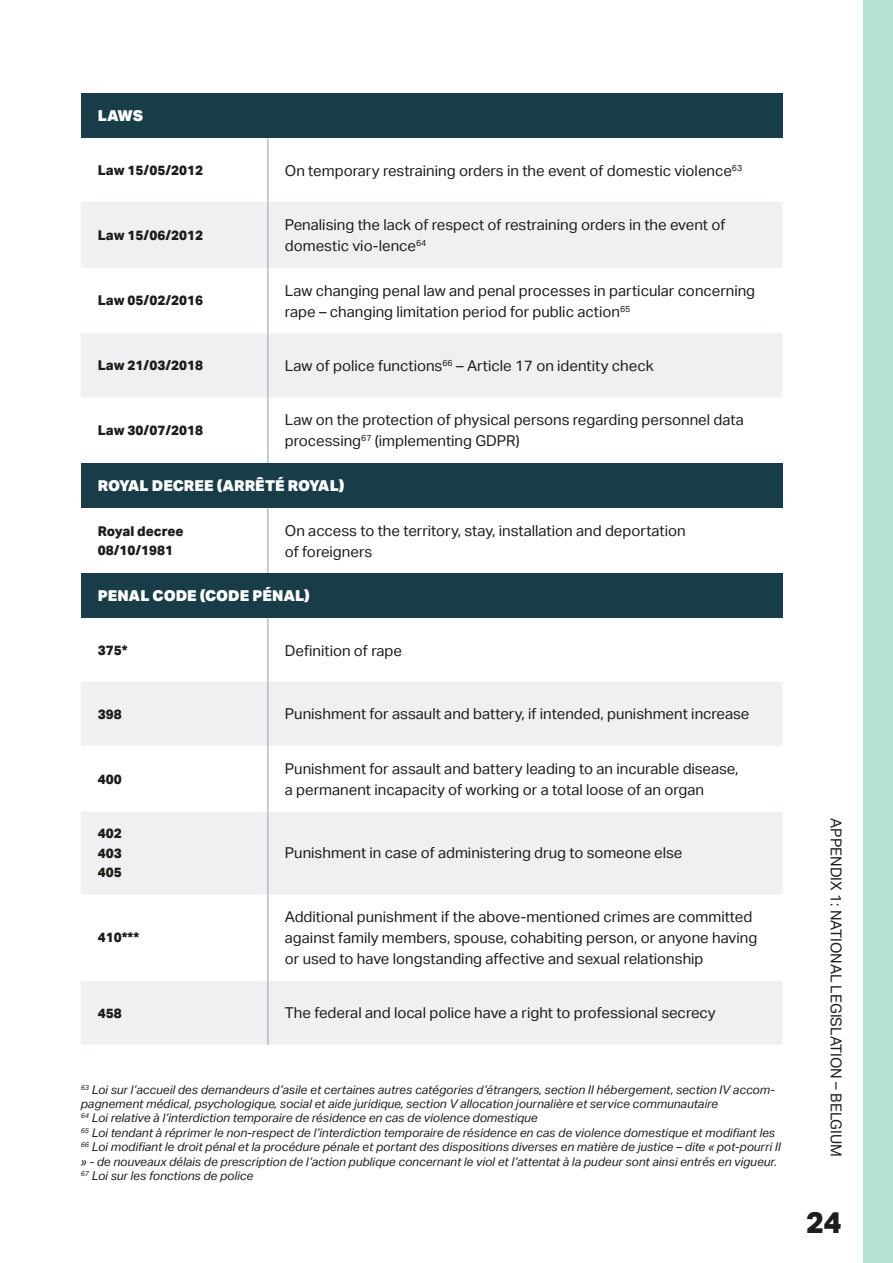
<style>
.page{position:relative;width:893px;height:1263px;background:#fff}
.page>*{position:absolute;margin:0;border:0;box-sizing:border-box;transform-origin:0 0}
.t1{font:800 30px "Aktiv Grotesk";color:#1d1d1b}
.t2{font:15px/21px "Aktiv Grotesk";color:#1d1d1b}
.t3{font:900 15px "Aktiv Grotesk";color:#fff}
.t4{font:800 13.5px/19.5px "Aktiv Grotesk";color:#1d1d1b}
.t5{font:italic 12px/14.4px "Aktiv Grotesk";color:#1d1d1b}
</style>
<div class="page">
<div style="left:863px;top:0;width:30px;height:1263px;background:#b6e4d3"></div>
<div style="left:81px;top:94px;width:701px;height:44px;background:#183d49"></div>
<svg style="left:81px;top:202px;width:701px;height:195px;fill:#eef0f1"></svg>
<hr style="left:267px;top:138px;width:1px;height:64px;background:#92a0a6">
<hr style="left:267px;top:202px;width:1px;height:66px;background:#92a0a6">
<hr style="left:267px;top:268px;width:1px;height:65px;background:#92a0a6">
<hr style="left:267px;top:333px;width:1px;height:64px;background:#92a0a6">
<hr style="left:267px;top:397px;width:1px;height:66px;background:#92a0a6">
<div style="left:81px;top:463px;width:701px;height:45px;background:#183d49"></div>
<hr style="left:267px;top:508px;width:1px;height:65px;background:#92a0a6">
<div style="left:81px;top:573px;width:701px;height:45px;background:#183d49"></div>
<svg style="left:81px;top:682px;width:701px;height:363px;fill:#eef0f1"></svg>
<hr style="left:267px;top:618px;width:1px;height:64px;background:#92a0a6">
<hr style="left:267px;top:682px;width:1px;height:64px;background:#92a0a6">
<hr style="left:267px;top:746px;width:1px;height:65px;background:#92a0a6">
<hr style="left:267px;top:811px;width:1px;height:83px;background:#92a0a6">
<hr style="left:267px;top:894px;width:1px;height:87px;background:#92a0a6">
<hr style="left:267px;top:981px;width:1px;height:64px;background:#92a0a6">
<p class="t3" style="left:98px;top:106px;width:47px">LAWS</p>
<p class="t4" style="left:98px;top:161px;width:107px">Law 15/05/2012</p>
<p class="t2" style="left:285px;top:160px;width:459px">On temporary restraining orders in the event of domestic violence<sup>63</sup></p>
<p class="t4" style="left:98px;top:225px;width:107px">Law 15/06/2012</p>
<p class="t2" style="left:285px;top:214px;width:442px">Penalising the lack of respect of restraining orders in the event of domestic vio-lence<sup>64</sup></p>
<p class="t4" style="left:98px;top:291px;width:107px">Law 05/02/2016</p>
<p class="t2" style="left:285px;top:280px;width:472px">Law changing penal law and penal processes in particular concerning rape – changing limitation period for public action<sup>65</sup></p>
<p class="t4" style="left:98px;top:356px;width:107px">Law 21/03/2018</p>
<p class="t2" style="left:285px;top:355px;width:370px">Law of police functions<sup>66</sup> – Article 17 on identity check</p>
<p class="t4" style="left:98px;top:421px;width:107px">Law 30/07/2018</p>
<p class="t2" style="left:285px;top:409px;width:460px">Law on the protection of physical persons regarding personnel data processing<sup>67</sup> (implementing GDPR)</p>
<p class="t3" style="left:98px;top:476px;width:248px">ROYAL DECREE (ARRÊTÉ ROYAL)</p>
<p class="t4" style="left:98px;top:521px;width:87px">Royal decree<br>08/10/1981</p>
<p class="t2" style="left:285px;top:520px;width:402px">On access to the territory, stay, installation and deportation of foreigners</p>
<p class="t3" style="left:98px;top:586px;width:214px">PENAL CODE (CODE PÉNAL)</p>
<p class="t4" style="left:98px;top:640px;width:31px">375*</p>
<p class="t2" style="left:285px;top:640px;width:119px">Definition of rape</p>
<p class="t4" style="left:98px;top:704px;width:25px">398</p>
<p class="t2" style="left:285px;top:704px;width:466px">Punishment for assault and battery, if intended, punishment increase</p>
<p class="t4" style="left:98px;top:769px;width:25px">400</p>
<p class="t2" style="left:285px;top:758px;width:455px">Punishment for assault and battery leading to an incurable disease, a permanent incapacity of working or a total loose of an organ</p>
<p class="t4" style="left:98px;top:824px;width:25px;text-align:justify">402<br>403<br>405</p>
<p class="t2" style="left:285px;top:842px;width:399px">Punishment in case of administering drug to someone else</p>
<p class="t4" style="left:98px;top:928px;width:43px">410***</p>
<p class="t2" style="left:285px;top:906px;width:474px">Additional punishment if the above-mentioned crimes are committed against family members, spouse, cohabiting person, or anyone having or used to have longstanding affective and sexual relationship</p>
<p class="t4" style="left:98px;top:1003px;width:25px">458</p>
<p class="t2" style="left:285px;top:1002px;width:432px">The federal and local police have a right to professional secrecy</p>
<p class="t5" style="left:81px;top:1082px;width:701px"><sup>63</sup> Loi sur l’accueil des demandeurs d’asile et certaines autres catégories d’étrangers, section II hébergement, section IV accom&shy;pagnement médical, psychologique, social et aide juridique, section V allocation journalière et service communautaire<br><sup>64</sup> Loi relative à l’interdiction temporaire de résidence en cas de violence domestique<br><sup>65</sup> Loi tendant à réprimer le non-respect de l’interdiction temporaire de résidence en cas de violence domestique et modifiant les <sup>66</sup> Loi modifiant le droit pénal et la procédure pénale et portant des dispositions diverses en matière de justice – dite « pot-pourri II » - de nouveaux délais de prescription de l’action publique concernant le viol et l’attentat à la pudeur sont ainsi entrés en vigueur.<br><sup>67</sup> Loi sur les fonctions de police</p>
<p class="t2" style="left:846px;top:818px;width:340px;rotate:90deg">APPENDIX 1: NATIONAL LEGISLATION – BELGIUM</p>
<h1 class="t1" style="left:806px;top:1205px;width:37px">24</h1>
</div>
